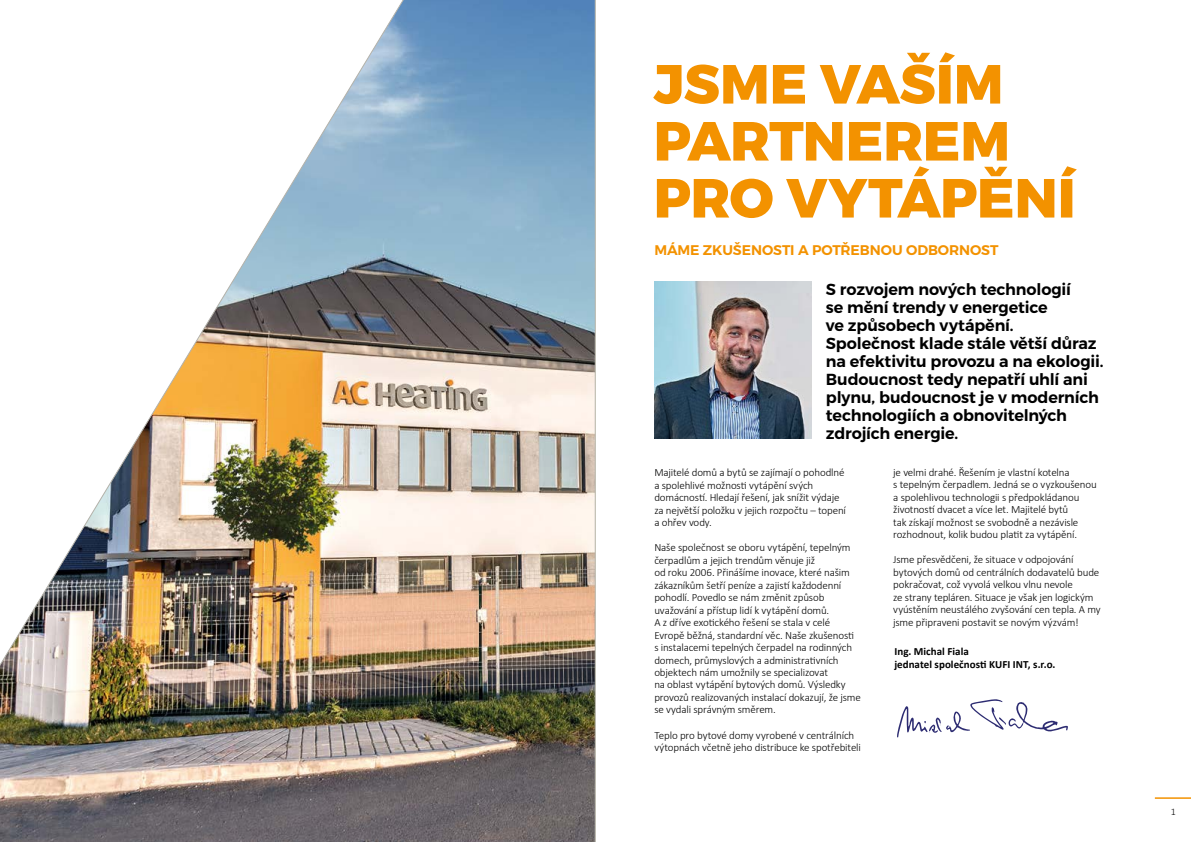
<style>
.page{position:relative;width:1191px;height:842px;background:#fff}
.page>*{position:absolute;margin:0;border:0;box-sizing:border-box;transform-origin:0 0}
.t1{font:800 55px/57px "Montserrat";letter-spacing:-.005em;color:#f39200}
.t2{font:600 16px/18px "Montserrat";letter-spacing:-.01em;color:#000}
.t3{font:600 14px "Montserrat";letter-spacing:-.005em;color:#f39200}
.t4{font:300 11px/12.5px "Calibri";letter-spacing:-.015em;color:#000}
.t5{font:700 11px/12.5px "Calibri";color:#000}
.t6{font:300 10px "Calibri";color:#000}
</style>
<div class="page">
<hr style="left:1154px;top:797px;width:37px;height:2px;background:#f39200">
<img style="left:0;top:0;width:596px;height:842px">
<img style="left:654px;top:282px;width:157px;height:157px">
<svg style="left:897px;top:699px;width:171px;height:38px"></svg>
<h1 class="t1" style="left:653px;top:57px;width:423px">JSME VAŠÍM<br>PARTNEREM<br>PRO VYTÁPĚNÍ</h1>
<p class="t3" style="left:654px;top:241px;width:346px">MÁME ZKUŠENOSTI A POTŘEBNOU ODBORNOST</p>
<p class="t2" style="left:826px;top:280px;width:279px">S rozvojem nových technologií<br>se mění trendy v energetice<br>ve způsobech vytápění.<br>Společnost klade stále větší důraz na efektivitu provozu a na ekologii.<br>Budoucnost tedy nepatří uhlí ani plynu, budoucnost je v moderních technologiích a obnovitelných zdrojích energie.</p>
<p class="t4" style="left:654px;top:466px;width:193px">Majitelé domů a bytů se zajímají o pohodlné a spolehlivé možnosti vytápění svých domácností. Hledají řešení, jak snížit výdaje za největší položku v jejich rozpočtu – topení a ohřev vody.</p>
<p class="t4" style="left:654px;top:541px;width:208px">Naše společnost se oboru vytápění, tepelným čerpadlům a jejich trendům věnuje již<br>od roku 2006. Přinášíme inovace, které našim zákazníkům šetří peníze a zajistí každodenní pohodlí. Povedlo se nám změnit způsob uvažování a přístup lidí k vytápění domů.<br>A z dříve exotického řešení se stala v celé Evropě běžná, standardní věc. Naše zkušenosti s instalacemi tepelných čerpadel na rodinných domech, průmyslových a administrativních objektech nám umožnily se specializovat<br>na oblast vytápění bytových domů. Výsledky provozů realizovaných instalací dokazují, že jsme se vydali správným směrem.</p>
<p class="t4" style="left:654px;top:728px;width:208px">Teplo pro bytové domy vyrobené v centrálních výtopnách včetně jeho distribuce ke spotřebiteli</p>
<p class="t4" style="left:893px;top:466px;width:205px">je velmi drahé. Řešením je vlastní kotelna<br>s tepelným čerpadlem. Jedná se o vyzkoušenou a spolehlivou technologii s předpokládanou životností dvacet a více let. Majitelé bytů<br>tak získají možnost se svobodně a nezávisle rozhodnout, kolik budou platit za vytápění.</p>
<p class="t4" style="left:893px;top:553px;width:209px">Jsme přesvědčeni, že situace v odpojování bytových domů od centrálních dodavatelů bude pokračovat, což vyvolá velkou vlnu nevole<br>ze strany tepláren. Situace je však jen logickým vyústěním neustálého zvyšování cen tepla. A my jsme připraveni postavit se novým výzvám!</p>
<p class="t5" style="left:894px;top:645px;width:163px">Ing. Michal Fiala<br>jednatel společnosti KUFI INT, s.r.o.</p>
<p class="t6" style="left:1171px;top:805px;width:7px">1</p>
</div>
